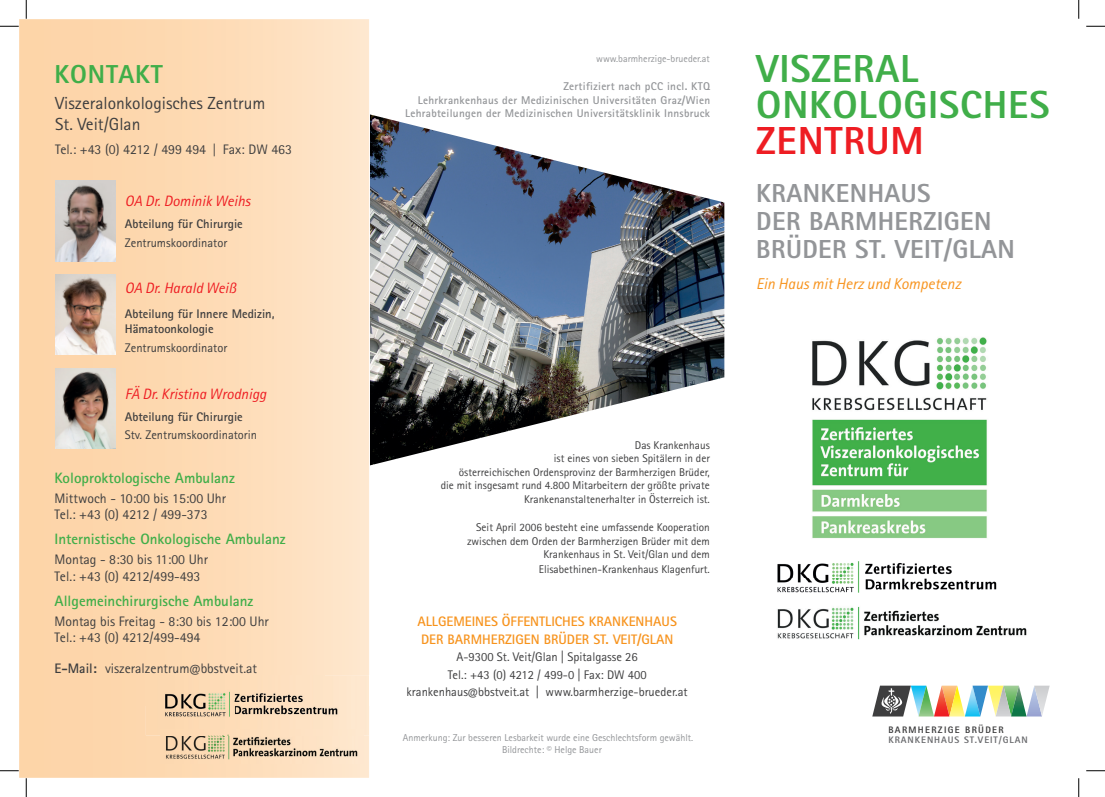
<style>
.page{position:relative;width:1105px;height:797px;background:#fff}
.page>*{position:absolute;margin:0;border:0;box-sizing:border-box;transform-origin:0 0}
.t1{font:800 39.12px/35.8px "Rotis Sans Serif Pro";letter-spacing:.02em;color:#40ae49}
.t2{font:800 39.12px "Rotis Sans Serif Pro";letter-spacing:.02em;color:#ee1d23}
.t3{font:800 26.12px/28.1px "Rotis Sans Serif Pro";letter-spacing:.015em;color:#939598}
.t4{font:800 26px "Rotis Sans Serif Pro";letter-spacing:.03em;color:#40ae49}
.t5{font:17.5px/21px "Rotis Sans Serif Pro";color:#3e3e3f}
.t6{font:italic 15.62px "Rotis Sans Serif Pro";color:#f7931d}
.t7{font:700 15px "Rotis Sans Serif Pro";color:#40ae49}
.t8{font:italic 15px "Rotis Sans Serif Pro";color:#ee1d23}
.t9{font:13.75px/16.5px "Rotis Sans Serif Pro";color:#3e3e3f}
.t10{font:700 13.75px/17.5px "Rotis Sans Serif Pro";color:#f7931d}
.t11{font:12.5px/17.5px "Rotis Sans Serif Pro";color:#3e3e3f;text-align:center}
.t12{font:700 12.5px/15px "Rotis Sans Serif Pro";color:#3e3e3f}
.t13{font:11.25px/13.5px "Rotis Sans Serif Pro";color:#3e3e3f;text-align:right}
.t14{font:700 11.25px/13.6px "Rotis Sans Serif Pro";letter-spacing:.025em;color:#939598;text-align:right}
.t15{font:10px/12px "Rotis Sans Serif Pro";color:#939598}
.t16{font:800 9.38px "Rotis Sans Serif Pro";letter-spacing:.1em;color:#6c6d70}
.t17{font:800 9.38px "Rotis Sans Serif Pro";letter-spacing:.14em;color:#3e3e3f}
.s1{font-size:12.5px}
.s2{font-weight:700}
</style>
<div class="page">
<svg style="left:19px;top:19px;width:350px;height:758px;background:#fddbb6"></svg>
<div style="left:105px;top:663px;width:152px;height:12px;background:#fdd9b1"></div>
<img style="left:370px;top:114px;width:354px;height:351px">
<img style="left:56px;top:180px;width:60px;height:81px">
<img style="left:56px;top:274px;width:60px;height:81px">
<img style="left:812px;top:337px;width:175px;height:201px">
<svg style="left:872px;top:685px;width:178px;height:31px"></svg>
<img style="left:1003px;top:685px;width:8px;height:31px">
<div style="left:325px;top:675px;width:44px;height:60px;background:#fee7cd"></div>
<img style="left:146px;top:675px;width:179px;height:30px">
<img style="left:146px;top:705px;width:89px;height:30px">
<img style="left:235px;top:705px;width:90px;height:24px">
<img style="left:777px;top:561px;width:220px;height:32px">
<img style="left:777px;top:606px;width:250px;height:34px">
<img style="left:160px;top:729px;width:204px;height:34px">
<img style="left:56px;top:368px;width:60px;height:81px">
<svg style="left:0;top:25px;width:19px;height:2px"></svg>
<svg style="left:1086px;top:25px;width:19px;height:2px"></svg>
<svg style="left:0;top:770px;width:19px;height:1px"></svg>
<svg style="left:1086px;top:770px;width:19px;height:1px"></svg>
<svg style="left:25px;top:0;width:2px;height:19px"></svg>
<svg style="left:25px;top:778px;width:2px;height:19px"></svg>
<svg style="left:1078px;top:0;width:1px;height:19px"></svg>
<svg style="left:1078px;top:778px;width:1px;height:19px"></svg>
<h3 class="t4" style="left:55px;top:58px;width:110px">KONTAKT</h3>
<h3 class="t5" style="left:55px;top:92px;width:212px">Viszeralonkologisches Zentrum<br>St. Veit/Glan</h3>
<p class="t9" style="left:55px;top:141px;width:238px">Tel.: +43 (0) 4212 / 499 494 <span class="s1">|</span> Fax: DW 463</p>
<h3 class="t8" style="left:125px;top:192px;width:127px">OA Dr. Dominik Weihs</h3>
<p class="t12" style="left:125px;top:216px;width:120px">Abteilung für Chirurgie</p>
<p class="t11" style="left:125px;top:234px;width:104px">Zentrumskoordinator</p>
<h3 class="t8" style="left:125px;top:279px;width:113px">OA Dr. Harald Weiß</h3>
<p class="t12" style="left:125px;top:306px;width:151px">Abteilung für Innere Medizin,<br>Hämatoonkologie</p>
<p class="t11" style="left:125px;top:339px;width:104px">Zentrumskoordinator</p>
<h3 class="t8" style="left:125px;top:385px;width:143px">FÄ Dr. Kristina Wrodnigg</h3>
<p class="t12" style="left:125px;top:409px;width:120px">Abteilung für Chirurgie</p>
<p class="t11" style="left:125px;top:426px;width:134px">Stv. Zentrumskoordinatorin</p>
<h3 class="t7" style="left:55px;top:468px;width:182px">Koloproktologische Ambulanz</h3>
<p class="t9" style="left:55px;top:490px;width:173px">Mittwoch - 10:00 bis 15:00 Uhr<br>Tel.: +43 (0) 4212 / 499-373</p>
<h3 class="t7" style="left:55px;top:529px;width:233px">Internistische Onkologische Ambulanz</h3>
<p class="t9" style="left:55px;top:551px;width:155px">Montag - 8:30 bis 11:00 Uhr<br>Tel.: +43 (0) 4212/499-493</p>
<h3 class="t7" style="left:55px;top:591px;width:200px">Allgemeinchirurgische Ambulanz</h3>
<p class="t9" style="left:55px;top:613px;width:216px">Montag bis Freitag - 8:30 bis 12:00 Uhr<br>Tel.: +43 (0) 4212/499-494</p>
<p class="t9" style="left:55px;top:660px;width:204px"><span class="s2">E-Mail:</span> viszeralzentrum@bbstveit.at</p>
<p class="t15" style="left:596px;top:53px;width:115px">www.barmherzige-brueder.at</p>
<p class="t14" style="left:405px;top:79px;width:307px">Zertifiziert nach pCC incl. KTQ<br>Lehrkrankenhaus der Medizinischen Universitäten Graz/Wien<br>Lehrabteilungen der Medizinischen Universitätsklinik Innsbruck</p>
<h1 class="t1" style="left:756px;top:50px;width:295px">VISZERAL<br>ONKOLOGISCHES</h1>
<h1 class="t2" style="left:756px;top:115px;width:169px">ZENTRUM</h1>
<h2 class="t3" style="left:756px;top:179px;width:260px">KRANKENHAUS<br>DER BARMHERZIGEN<br>BRÜDER ST. VEIT/GLAN</h2>
<h3 class="t6" style="left:756px;top:275px;width:206px">Ein Haus mit Herz und Kompetenz</h3>
<p class="t13" style="left:441px;top:438px;width:271px">Das Krankenhaus<br>ist eines von sieben Spitälern in der<br>österreichischen Ordensprovinz der Barmherzigen Brüder,<br>die mit insgesamt rund 4.800 Mitarbeitern der größte private Krankenanstaltenerhalter in Österreich ist.</p>
<p class="t13" style="left:467px;top:520px;width:244px">Seit April 2006 besteht eine umfassende Kooperation zwischen dem Orden der Barmherzigen Brüder mit dem<br>Krankenhaus in St. Veit/Glan und dem</p>
<p class="t13" style="left:539px;top:562px;width:173px">Elisabethinen-Krankenhaus Klagenfurt.</p>
<p class="t10" style="left:417px;top:612px;width:261px">ALLGEMEINES ÖFFENTLICHES KRANKENHAUS<br>DER BARMHERZIGEN BRÜDER ST. VEIT/GLAN</p>
<p class="t11" style="left:407px;top:648px;width:283px">A-9300 St. Veit/Glan | Spitalgasse 26<br>Tel.: +43 (0) 4212 / 499-0 | Fax: DW 400 krankenhaus@bbstveit.at | www.barmherzige-brueder.at</p>
<p class="t15" style="left:502px;top:731px;width:193px;text-indent:-99px">Anmerkung: Zur besseren Lesbarkeit wurde eine Geschlechtsform gewählt.<br>Bildrechte: © Helge Bauer</p>
<p class="t17" style="left:888px;top:724px;width:117px">BARMHERZIGE BRÜDER</p>
<p class="t16" style="left:888px;top:734px;width:141px">KRANKENHAUS ST.VEIT/GLAN</p>
</div>
